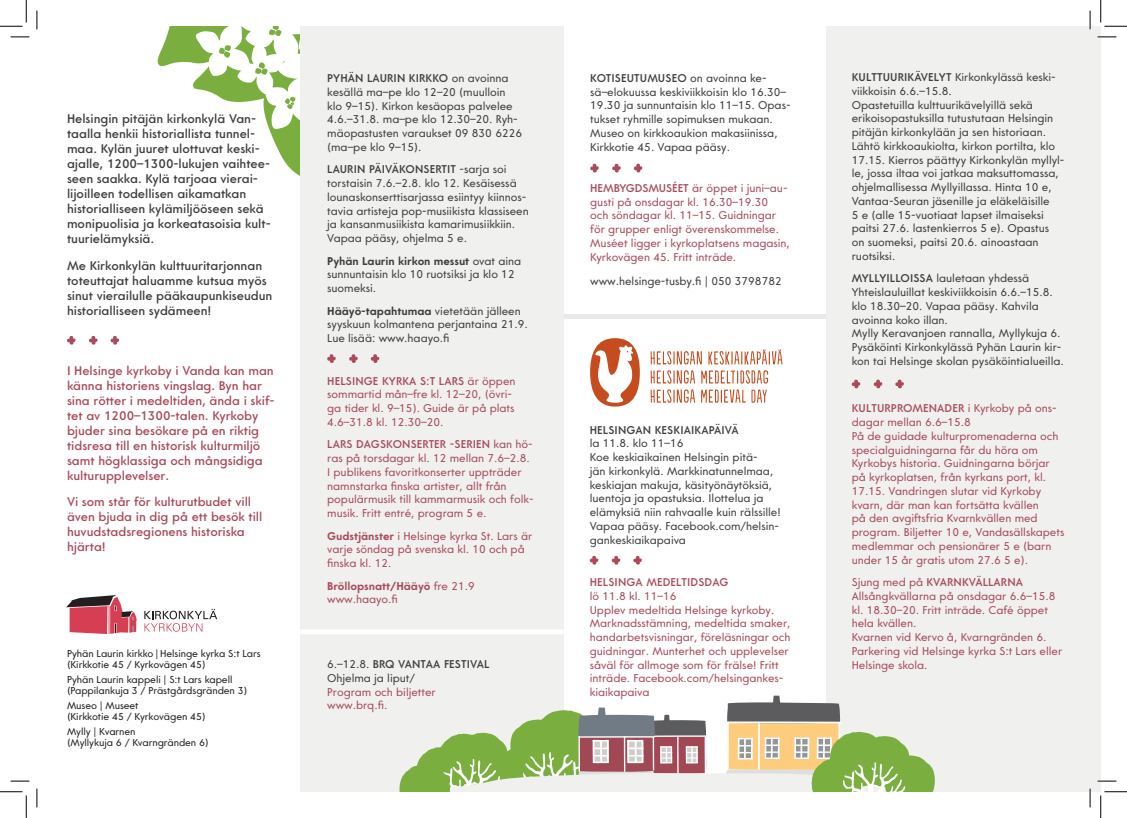
<style>
.page{position:relative;width:1127px;height:818px;background:#fff}
.page>*{position:absolute;margin:0;border:0;box-sizing:border-box;transform-origin:0 0}
.t1{font:500 12.5px/15px "Core Sans G55";letter-spacing:-.005em;color:#3e3e3f}
.t2{font:500 12.5px/15px "Core Sans G55";letter-spacing:-.005em;color:#aa4a5a}
.t3{font:11.25px/13.8px "Core Sans G45";letter-spacing:-.005em;color:#3e3e3f}
.t4{font:11.25px/13.8px "Core Sans G45";letter-spacing:-.005em;color:#aa4a5a}
.t5{font:500 11.25px "Core Sans G55";letter-spacing:.01em;color:#aa4a5a}
.t6{font:500 11.25px "Core Sans G55";letter-spacing:.01em;color:#3e3e3f}
.t7{font:700 11.25px "Core Sans G65";letter-spacing:-.005em;color:#3e3e3f}
.t8{font:700 11.25px "Core Sans G65";letter-spacing:-.005em;color:#aa4a5a}
.t9{font:10px/11.2px "Core Sans G45";letter-spacing:-.01em;color:#231f20}
.s1{font-family:"Core Sans G45";font-weight:400}
.s2{font-family:"Core Sans G65";font-weight:700}
.s3{font-family:"Core Sans G55";font-weight:500}
</style>
<div class="page">
<svg style="left:157px;top:26px;width:143px;height:150px"></svg>
<div style="left:300px;top:26px;width:263px;height:766px;background:#f0f1ef"></div>
<div style="left:826px;top:26px;width:274px;height:766px;background:#f0f1ef"></div>
<svg style="left:67px;top:336px;width:9px;height:9px"></svg>
<svg style="left:89px;top:336px;width:8px;height:9px"></svg>
<svg style="left:110px;top:336px;width:9px;height:9px"></svg>
<svg style="left:327px;top:354px;width:8px;height:9px"></svg>
<svg style="left:349px;top:354px;width:8px;height:9px"></svg>
<svg style="left:370px;top:354px;width:9px;height:9px"></svg>
<svg style="left:589px;top:556px;width:9px;height:9px"></svg>
<svg style="left:611px;top:556px;width:9px;height:9px"></svg>
<svg style="left:633px;top:556px;width:8px;height:9px"></svg>
<svg style="left:851px;top:379px;width:9px;height:9px"></svg>
<svg style="left:873px;top:379px;width:9px;height:9px"></svg>
<svg style="left:895px;top:379px;width:8px;height:9px"></svg>
<svg style="left:590px;top:164px;width:8px;height:8px"></svg>
<svg style="left:612px;top:164px;width:8px;height:8px"></svg>
<svg style="left:633px;top:164px;width:9px;height:8px"></svg>
<div style="left:590px;top:338px;width:49px;height:69px;background:#c64c1e;border-radius:50%"></div>
<svg style="left:593px;top:345px;width:40px;height:58px"></svg>
<svg style="left:650px;top:370px;width:118px;height:33px"></svg>
<svg style="left:650px;top:349px;width:132px;height:15px"></svg>
<div style="left:300px;top:629px;width:263px;height:5px;background:#fff"></div>
<div style="left:563px;top:314px;width:263px;height:5px;background:#e7e8e7"></div>
<svg style="left:399px;top:696px;width:536px;height:96px"></svg>
<svg style="left:66px;top:595px;width:71px;height:39px"></svg>
<svg style="left:144px;top:609px;width:73px;height:23px"></svg>
<svg style="left:11px;top:36px;width:18px;height:2px"></svg>
<svg style="left:1097px;top:36px;width:18px;height:2px"></svg>
<svg style="left:11px;top:780px;width:18px;height:2px"></svg>
<svg style="left:1097px;top:780px;width:18px;height:2px"></svg>
<svg style="left:36px;top:11px;width:2px;height:18px"></svg>
<svg style="left:36px;top:788px;width:2px;height:19px"></svg>
<svg style="left:1089px;top:11px;width:1px;height:18px"></svg>
<svg style="left:1089px;top:788px;width:1px;height:19px"></svg>
<svg style="left:0;top:0;width:27px;height:27px"></svg>
<svg style="left:0;top:791px;width:27px;height:27px"></svg>
<svg style="left:1100px;top:0;width:26px;height:27px"></svg>
<svg style="left:1100px;top:791px;width:26px;height:27px"></svg>
<p class="t1" style="left:67px;top:112px;width:205px">Helsingin pitäjän kirkonkylä Van&shy;taalla henkii historiallista tunnel&shy;maa. Kylän juuret ulottuvat keski&shy;ajalle, 1200–1300-lukujen vaihtee&shy;seen saakka. Kylä tarjoaa vierai&shy;lijoilleen todellisen aikamatkan historialliseen kylämiljööseen sekä monipuolisia ja korkeatasoisia kult&shy;tuurielämyksiä.</p>
<p class="t1" style="left:67px;top:258px;width:207px">Me Kirkonkylän kulttuuritarjonnan toteuttajat haluamme kutsua myös sinut vierailulle pääkaupunkiseudun historialliseen sydämeen!</p>
<p class="t2" style="left:67px;top:363px;width:209px">I Helsinge kyrkoby i Vanda kan man känna historiens vingslag. Byn har sina rötter i medeltiden, ända i skif&shy;tet av 1200–1300-talen. Kyrkoby bjuder sina besökare på en riktig tidsresa till en historisk kulturmiljö samt högklassiga och mångsidiga kulturupplevelser.</p>
<p class="t2" style="left:67px;top:494px;width:197px">Vi som står för kulturutbudet vill även bjuda in dig på ett besök till huvudstadsregionens historiska hjärta!</p>
<p class="t9" style="left:67px;top:648px;width:195px">Pyhän Laurin kirkko | Helsinge kyrka S:t Lars (Kirkkotie 45 / Kyrkovägen 45)</p>
<p class="t9" style="left:67px;top:674px;width:182px">Pyhän Laurin kappeli | S:t Lars kapell (Pappilankuja 3 / Prästgårdsgränden 3)</p>
<p class="t9" style="left:67px;top:700px;width:140px">Museo | Museet<br>(Kirkkotie 45 / Kyrkovägen 45)</p>
<p class="t9" style="left:67px;top:726px;width:143px">Mylly | Kvarnen<br>(Myllykuja 6 / Kvarngränden 6)</p>
<p class="t6" style="left:327px;top:71px;width:183px">Pyhän Lauri n ki rkko <span class="s1">on avoinna</span></p>
<p class="t3" style="left:327px;top:85px;width:196px">kesällä ma–pe klo 12–20 (muulloin klo 9–15). Kirkon kesäopas palvelee<br>4.6.–31.8. ma–pe klo 12.30–20. Ryh&shy;mäopastusten varaukset 09 830 6226 (ma–pe klo 9–15).</p>
<p class="t6" style="left:327px;top:162px;width:181px">Lauri n päiväkonsertit <span class="s1">-sarja soi</span></p>
<p class="t3" style="left:327px;top:176px;width:203px">torstaisin 7.6.–2.8. klo 12. Kesäisessä lounaskonserttisarjassa esiintyy kiinnos&shy;tavia artisteja pop-musiikista klassiseen ja kansanmusiikista kamarimusiikkiin.<br>Vapaa pääsy, ohjelma 5 e.</p>
<p class="t7" style="left:327px;top:254px;width:196px">Pyhän Laurin kirkon messut <span class="s1">ovat aina</span></p>
<p class="t3" style="left:327px;top:268px;width:189px">sunnuntaisin klo 10 ruotsiksi ja klo 12 suomeksi.</p>
<p class="t7" style="left:327px;top:304px;width:195px">Hääyö-tapahtumaa <span class="s1">vietetään jälleen</span></p>
<p class="t3" style="left:327px;top:318px;width:202px">syyskuun kolmantena perjantaina 21.9.<br>Lue lisää: www.haayo.fi</p>
<p class="t5" style="left:327px;top:374px;width:190px">Helsi nge kyrka S:t Lars <span class="s1">är öppen</span></p>
<p class="t4" style="left:327px;top:388px;width:189px">sommartid mån–fre kl. 12–20, (övri&shy;ga tider kl. 9–15). Guide är på plats<br>4.6–31.8 kl. 12.30–20.</p>
<p class="t5" style="left:327px;top:437px;width:207px">Lars dagskonserter -seri en <span class="s1">kan hö-</span></p>
<p class="t4" style="left:327px;top:451px;width:208px">ras på torsdagar kl. 12 mellan 7.6–2.8.<br>I publikens favoritkonserter uppträder namnstarka finska artister, allt från populärmusik till kammarmusik och folk&shy;musik. Fritt entré, program 5 e.</p>
<p class="t4" style="left:327px;top:529px;width:207px"><span class="s2">Gudstjänster</span> i Helsinge kyrka St. Lars är varje söndag på svenska kl. 10 och på finska kl. 12.</p>
<p class="t8" style="left:327px;top:579px;width:149px">Bröllopsnatt/Hääyö <span class="s1">fre 21.9</span></p>
<p class="t4" style="left:327px;top:593px;width:72px">www.haayo.fi</p>
<p class="t6" style="left:327px;top:657px;width:161px"><span class="s1">6.–12.8.</span> BRQ Vantaa Festival</p>
<p class="t3" style="left:327px;top:671px;width:89px">Ohjelma ja liput/</p>
<p class="t4" style="left:327px;top:685px;width:110px">Program och biljetter www.brq.fi.</p>
<p class="t6" style="left:590px;top:71px;width:178px">Kotiseutumuseo <span class="s1">on avoinna ke-</span></p>
<p class="t3" style="left:590px;top:85px;width:202px">sä–elokuussa keskiviikkoisin klo 16.30– 19.30 ja sunnuntaisin klo 11–15. Opas&shy;tukset ryhmille sopimuksen mukaan.<br>Museo on kirkkoaukion makasiinissa, Kirkkotie 45. Vapaa pääsy.</p>
<p class="t4" style="left:590px;top:181px;width:201px"><span class="s3">Hembygdsmuséet</span> är öppet i juni–au&shy;gusti på onsdagar kl. 16.30–19.30<br>och söndagar kl. 11–15. Guidningar för grupper enligt överenskommelse.<br>Muséet ligger i kyrkoplatsens magasin, Kyrkovägen 45. Fritt inträde.</p>
<p class="t3" style="left:590px;top:274px;width:193px">www.helsinge-tusby.fi | 050 3798782</p>
<p class="t6" style="left:589px;top:423px;width:150px">Helsi ngan keskiaikapäivä</p>
<p class="t3" style="left:589px;top:437px;width:192px">la 11.8. klo 11–16<br>Koe keskiaikainen Helsingin pitä-<br>jän kirkonkylä. Markkinatunnelmaa, keskiajan makuja, käsityönäytöksiä, luentoja ja opastuksia. Ilottelua ja elämyksiä niin rahvaalle kuin rälssille!<br>Vapaa pääsy. Facebook.com/helsin&shy;gankeskiaikapaiva</p>
<p class="t5" style="left:589px;top:575px;width:140px">Helsi nga medelti dsdag</p>
<p class="t4" style="left:589px;top:589px;width:202px">lö 11.8 kl. 11–16<br>Upplev medeltida Helsinge kyrkoby.<br>Marknadsstämning, medeltida smaker, handarbetsvisningar, föreläsningar och guidningar. Munterhet och upplevelser såväl för allmoge som för frälse! Fritt inträde. Facebook.com/helsingankes&shy;kiaikapaiva</p>
<p class="t3" style="left:851px;top:70px;width:214px"><span class="s3">Kulttuurikävelyt</span> Kirkonkylässä keski&shy;viikkoisin 6.6.–15.8.<br>Opastetuilla kulttuurikävelyillä sekä erikoisopastuksilla tutustutaan Helsingin pitäjän kirkonkylään ja sen historiaan.<br>Lähtö kirkkoaukiolta, kirkon portilta, klo 17.15. Kierros päättyy Kirkonkylän myllyl&shy;le, jossa iltaa voi jatkaa maksuttomassa, ohjelmallisessa Myllyillassa. Hinta 10 e, Vantaa-Seuran jäsenille ja eläkeläisille<br>5 e (alle 15-vuotiaat lapset ilmaiseksi paitsi 27.6. lastenkierros 5 e). Opastus on suomeksi, paitsi 20.6. ainoastaan ruotsiksi.</p>
<p class="t3" style="left:851px;top:272px;width:213px"><span class="s3">Myllyilloi ssa</span> lauletaan yhdessä Yhteislauluillat keskiviikkoisin 6.6.–15.8. klo 18.30–20. Vapaa pääsy. Kahvila avoinna koko illan.<br>Mylly Keravanjoen rannalla, Myllykuja 6.<br>Pysäköinti Kirkonkylässä Pyhän Laurin kir&shy;kon tai Helsinge skolan pysäköintialueilla.</p>
<p class="t5" style="left:851px;top:402px;width:206px">Kulturpromenader <span class="s1">i Kyrkoby på ons-</span></p>
<p class="t4" style="left:851px;top:416px;width:214px">dagar mellan 6.6–15.8<br>På de guidade kulturpromenaderna och specialguidningarna får du höra om Kyrkobys historia. Guidningarna börjar på kyrkoplatsen, från kyrkans port, kl.<br>17.15. Vandringen slutar vid Kyrkoby kvarn, där man kan fortsätta kvällen<br>på den avgiftsfria Kvarnkvällen med program. Biljetter 10 e, Vandasällskapets medlemmar och pensionärer 5 e (barn under 15 år gratis utom 27.6 5 e).</p>
<p class="t5" style="left:851px;top:575px;width:173px"><span class="s1">Sjung med på</span> Kvarnkvällarna</p>
<p class="t4" style="left:851px;top:589px;width:212px">Allsångkvällarna på onsdagar 6.6–15.8 kl. 18.30–20. Fritt inträde. Café öppet hela kvällen.<br>Kvarnen vid Kervo å, Kvarngränden 6.<br>Parkering vid Helsinge kyrka S:t Lars eller<br>Helsinge skola.</p>
</div>
